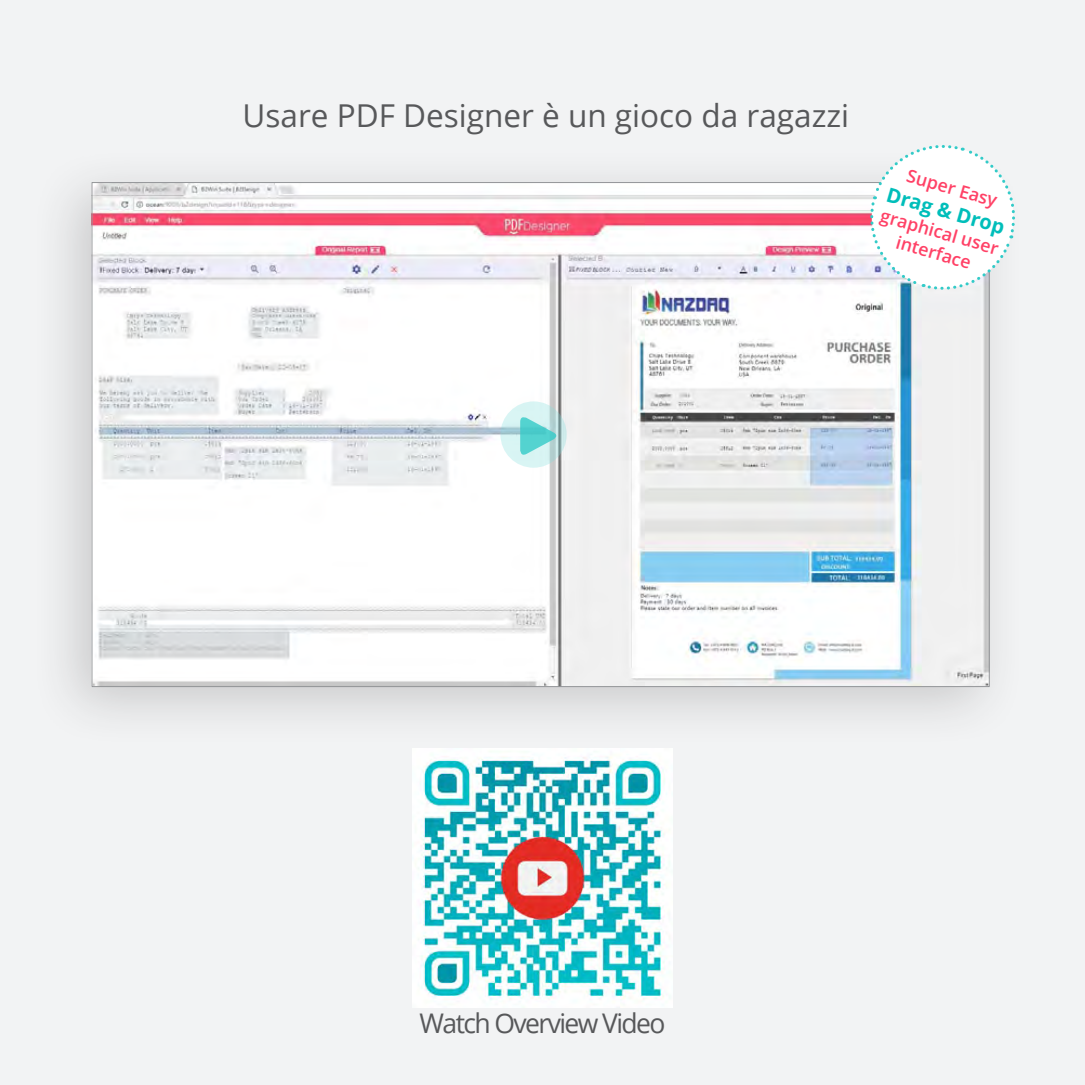
<style>
.page{position:relative;width:1085px;height:1085px;background:#fff}
.page>*{position:absolute;margin:0;border:0;box-sizing:border-box;transform-origin:0 0}
.t1{font:31.5px "Open Sans";color:#57585a}
.t2{font:27px "Open Sans";letter-spacing:-.06em;color:#57585a}
.t3{font:700 20.03px "Open Sans";color:#00beba}
.t4{font:600 17.78px/21.4px "Open Sans";color:#ff4166;text-align:center}
</style>
<div class="page">
<div style="left:0;top:0;width:1084px;height:1084px;background:#f2f3f4"></div>
<div style="left:28px;top:145px;width:998px;height:605px;background:#231f20;opacity:.2"></div>
<img style="left:94px;top:184px;width:893px;height:500px">
<svg style="left:500px;top:401px;width:66px;height:66px;background:#cfecec"></svg>
<svg style="left:520px;top:414px;width:40px;height:43px;background:#8dd9d8"></svg>
<svg style="left:863px;top:145px;width:158px;height:151px"></svg>
<img style="left:412px;top:747px;width:260px;height:260px">
<p class="t1" style="left:242px;top:94px;width:608px">Usare PDF Designer è un gioco da ragazzi</p>
<p class="t4" style="left:910px;top:164px;width:95px;rotate:16deg">Super Easy</p>
<p class="t3" style="left:890px;top:180px;width:123px;rotate:16deg">Drag &amp; Drop</p>
<p class="t4" style="left:883px;top:204px;width:123px;rotate:16deg">graphical user interface</p>
<p class="t2" style="left:419px;top:1004px;width:247px">Watch Overview Video</p>
</div>
